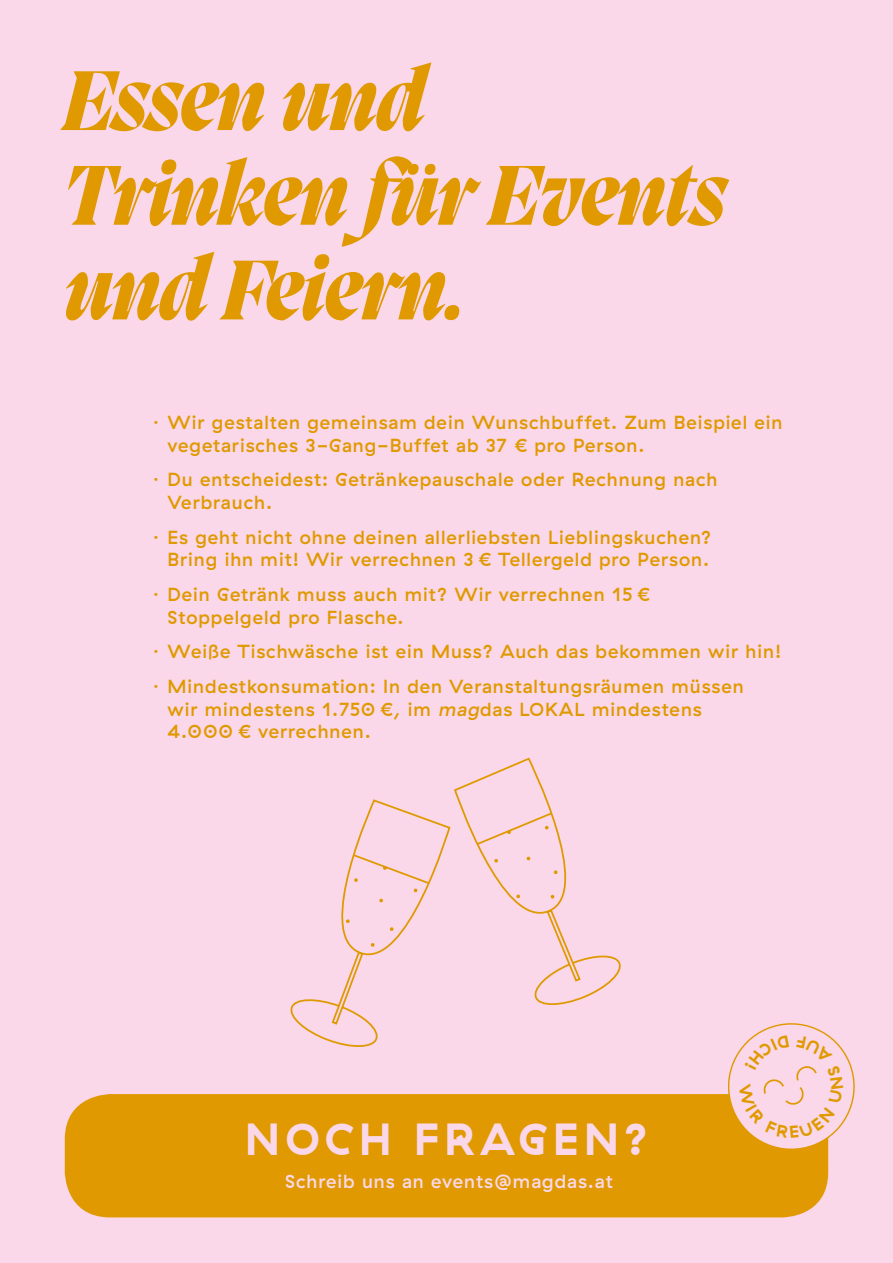
<style>
.page{position:relative;width:893px;height:1263px;background:#fad8e9}
.page>*{position:absolute;margin:0;border:0;box-sizing:border-box;transform-origin:0 0}
.t1{font:italic 800 87px/94.7px "Migra";letter-spacing:-.005em;color:#e09900}
.t2{font:700 45px "GT Haptik";letter-spacing:.11em;color:#fad8e9}
.t3{font:500 18.9px/22.6px "GT Haptik";letter-spacing:.05em;color:#e09900}
.t4{font:500 18.9px "GT Haptik";letter-spacing:.05em;color:#fad8e9}
.s1{font-style:italic}
</style>
<div class="page">
<div style="left:65px;top:1094px;width:763px;height:123px;background:#e09900;border-radius:45px"></div>
<svg style="left:290px;top:757px;width:331px;height:290px"></svg>
<svg style="left:720px;top:1023px;width:135px;height:135px"></svg>
<p class="t1" style="left:65px;top:50px;width:662px">Essen und<br>Trinken für Events und Feiern.</p>
<p class="t3" style="left:168px;top:411px;width:616px;text-indent:-15px">· Wir gestalten gemeinsam dein Wunschbuffet. Zum Beispiel ein vegetarisches 3-Gang-Buffet ab 37 € pro Person.</p>
<p class="t3" style="left:168px;top:468px;width:552px;text-indent:-15px">· Du entscheidest: Getränkepauschale oder Rechnung nach<br>Verbrauch.</p>
<p class="t3" style="left:153px;top:526px;width:560px;text-align:right">· Es geht nicht ohne deinen allerliebsten Lieblingskuchen?<br>Bring ihn mit! Wir verrechnen 3 € Tellergeld pro Person.</p>
<p class="t3" style="left:168px;top:583px;width:484px;text-indent:-15px">· Dein Getränk muss auch mit? Wir verrechnen 15 €<br>Stoppelgeld pro Flasche.</p>
<p class="t3" style="left:153px;top:640px;width:630px">· Weiße Tischwäsche ist ein Muss? Auch das bekommen wir hin!</p>
<p class="t3" style="left:168px;top:675px;width:578px;text-indent:-15px">· Mindestkonsumation: In den Veranstaltungsräumen müssen wir mindestens 1.750 €, im <span class="s1">mag</span>das LOKAL mindestens<br>4.000 € verrechnen.</p>
<p class="t2" style="left:245px;top:1112px;width:405px">NOCH FRAGEN?</p>
<p class="t4" style="left:285px;top:1171px;width:329px">Schreib uns an events@magdas.at</p>
</div>
